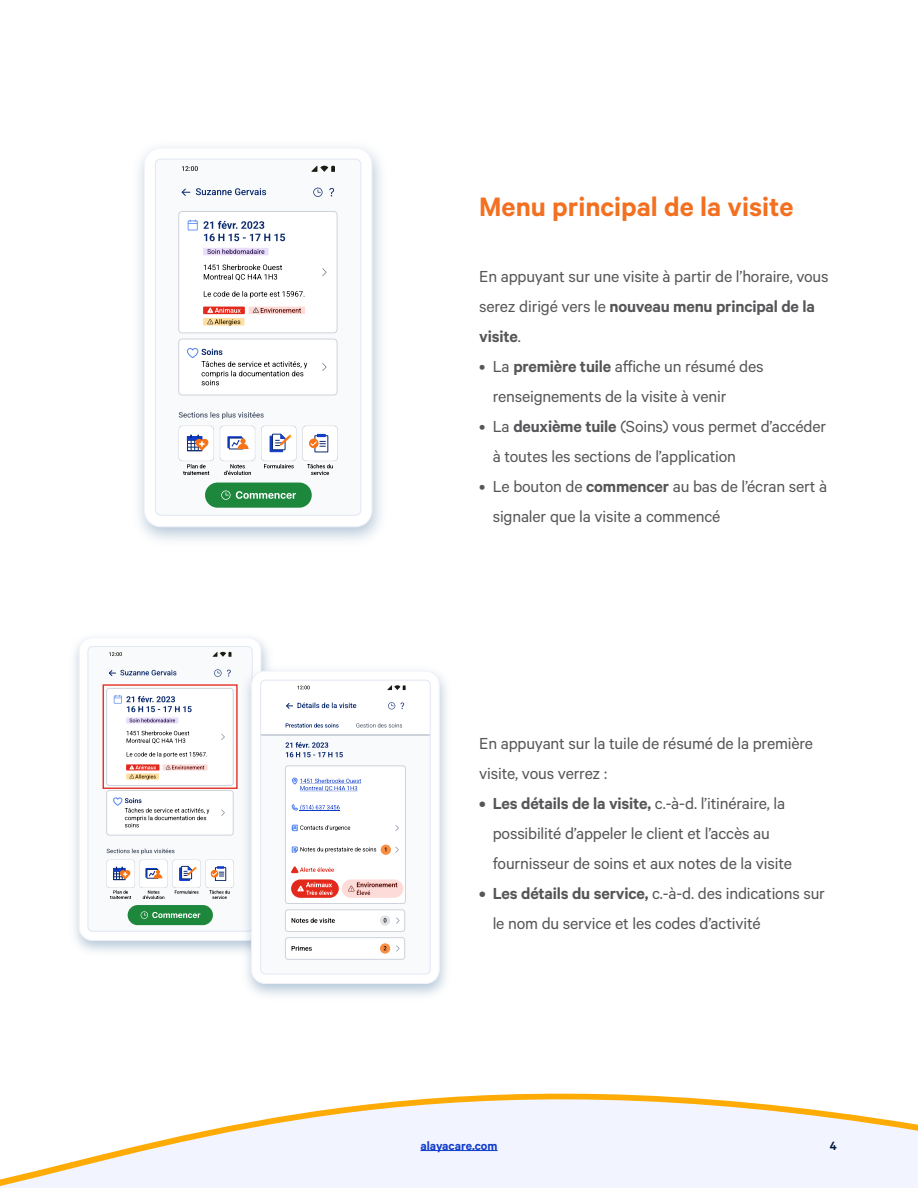
<style>
.page{position:relative;width:918px;height:1188px;background:#fff}
.page>*{position:absolute;margin:0;border:0;box-sizing:border-box;transform-origin:0 0}
.t1{font:600 30px "Calibre";color:#f37021}
.t2{font:18px/30px "Calibre";letter-spacing:-.01em;color:#565658}
.t3{font:600 13.5px "Calibre";color:#113cca}
.t4{font:600 13.5px "Calibre";color:#08193e}
.s1{font-weight:600}
</style>
<div class="page">
<svg style="left:0;top:1093px;width:918px;height:95px;fill:#f2f5ff"></svg>
<hr style="left:420px;top:1150px;width:78px;height:1px;background:#113cca">
<div style="left:144px;top:148px;width:228px;height:379px;border:1px solid #f1f3fa;border-radius:16px"></div>
<svg style="left:157px;top:211px;width:202px;height:303px"></svg>
<div style="left:205px;top:483px;width:107px;height:25px;background:#1d873c;border-radius:13px"></div>
<svg style="left:221px;top:490px;width:75px;height:10px"></svg>
<div style="left:178px;top:211px;width:159px;height:122px;background:#fff;border-radius:4px"></div>
<svg style="left:188px;top:220px;width:10px;height:10px"></svg>
<svg style="left:204px;top:221px;width:81px;height:20px"></svg>
<div style="left:203px;top:248px;width:66px;height:7px;background:#e8defa"></div>
<svg style="left:207px;top:249px;width:57px;height:5px"></svg>
<svg style="left:204px;top:264px;width:78px;height:16px"></svg>
<svg style="left:204px;top:291px;width:100px;height:7px"></svg>
<div style="left:203px;top:307px;width:42px;height:7px;background:#e3291c"></div>
<svg style="left:207px;top:308px;width:34px;height:5px"></svg>
<div style="left:249px;top:307px;width:56px;height:7px;background:#fddbd8"></div>
<svg style="left:253px;top:308px;width:48px;height:5px"></svg>
<div style="left:203px;top:318px;width:41px;height:8px;background:#ffdfa0"></div>
<svg style="left:207px;top:319px;width:33px;height:7px"></svg>
<svg style="left:322px;top:268px;width:5px;height:8px"></svg>
<div style="left:178px;top:211px;width:159px;height:122px;border:1px solid #ced2da;border-radius:4px"></div>
<div style="left:178px;top:339px;width:159px;height:56px;background:#fff;border-radius:4px"></div>
<svg style="left:187px;top:348px;width:120px;height:37px"></svg>
<svg style="left:322px;top:363px;width:5px;height:8px"></svg>
<div style="left:178px;top:339px;width:159px;height:56px;border:1px solid #ced2da;border-radius:4px"></div>
<svg style="left:179px;top:412px;width:85px;height:7px"></svg>
<svg style="left:178px;top:425px;width:160px;height:50px"></svg>
<div style="left:155px;top:159px;width:206px;height:47px;background:#f9fafb"></div>
<svg style="left:181px;top:188px;width:9px;height:8px"></svg>
<svg style="left:196px;top:188px;width:70px;height:7px"></svg>
<svg style="left:313px;top:188px;width:10px;height:9px"></svg>
<svg style="left:329px;top:188px;width:5px;height:9px"></svg>
<svg style="left:182px;top:166px;width:16px;height:5px"></svg>
<svg style="left:311px;top:166px;width:24px;height:6px"></svg>
<div style="left:155px;top:159px;width:206px;height:357px;border:1px solid #e2e7f4;border-radius:5px"></div>
<div style="left:79px;top:638px;width:182px;height:303px;border:1px solid #f1f3fa;border-radius:13px"></div>
<svg style="left:88px;top:684px;width:146px;height:247px"></svg>
<div style="left:88px;top:647px;width:164px;height:37px;background:#f9fafb"></div>
<svg style="left:109px;top:669px;width:67px;height:7px"></svg>
<svg style="left:214px;top:669px;width:17px;height:8px"></svg>
<svg style="left:109px;top:652px;width:13px;height:4px"></svg>
<svg style="left:213px;top:652px;width:18px;height:5px"></svg>
<div style="left:88px;top:646px;width:164px;height:285px;border:1px solid #e2e7f4;border-radius:4px"></div>
<div style="left:103px;top:684px;width:135px;height:105px;border:1px solid #e3291c"></div>
<img style="left:237px;top:660px;width:209px;height:336px">
<div style="left:252px;top:671px;width:187px;height:312px;background:#fff;border-radius:14px"></div>
<div style="left:251px;top:671px;width:188px;height:313px;border:1px solid #f1f3fa;border-radius:14px"></div>
<svg style="left:285px;top:757px;width:145px;height:217px"></svg>
<svg style="left:286px;top:702px;width:70px;height:7px"></svg>
<svg style="left:388px;top:702px;width:16px;height:7px"></svg>
<svg style="left:285px;top:742px;width:58px;height:15px"></svg>
<div style="left:285px;top:766px;width:120px;height:138px;background:#fff;border-radius:3px"></div>
<svg style="left:292px;top:778px;width:69px;height:13px"></svg>
<hr style="left:300px;top:791px;width:58px;height:1px;background:#113cca">
<hr style="left:300px;top:784px;width:61px;height:1px;background:#113cca">
<svg style="left:292px;top:804px;width:48px;height:7px"></svg>
<hr style="left:300px;top:810px;width:40px;height:1px;background:#113cca">
<svg style="left:292px;top:825px;width:58px;height:6px"></svg>
<svg style="left:395px;top:825px;width:4px;height:6px"></svg>
<svg style="left:292px;top:847px;width:84px;height:6px"></svg>
<svg style="left:395px;top:847px;width:4px;height:6px"></svg>
<svg style="left:381px;top:845px;width:10px;height:10px"></svg>
<svg style="left:292px;top:867px;width:42px;height:6px"></svg>
<div style="left:291px;top:879px;width:48px;height:19px;background:#e3291c;border-radius:9px"></div>
<svg style="left:297px;top:882px;width:36px;height:13px"></svg>
<div style="left:342px;top:879px;width:61px;height:19px;background:#fddbd8;border-radius:9px"></div>
<svg style="left:348px;top:882px;width:49px;height:13px"></svg>
<div style="left:285px;top:766px;width:121px;height:138px;border:1px solid #ced2da;border-radius:3px"></div>
<div style="left:285px;top:910px;width:120px;height:21px;background:#fff;border-radius:3px"></div>
<svg style="left:292px;top:918px;width:43px;height:5px"></svg>
<svg style="left:380px;top:915px;width:10px;height:11px"></svg>
<div style="left:285px;top:910px;width:120px;height:22px;border:1px solid #ced2da;border-radius:3px"></div>
<div style="left:285px;top:938px;width:120px;height:21px;background:#fff;border-radius:3px"></div>
<svg style="left:292px;top:946px;width:20px;height:5px"></svg>
<svg style="left:380px;top:943px;width:10px;height:11px"></svg>
<svg style="left:384px;top:946px;width:3px;height:4px"></svg>
<svg style="left:396px;top:945px;width:4px;height:7px"></svg>
<div style="left:285px;top:937px;width:120px;height:22px;border:1px solid #ced2da;border-radius:3px"></div>
<svg style="left:286px;top:723px;width:53px;height:5px"></svg>
<svg style="left:356px;top:723px;width:46px;height:5px"></svg>
<hr style="left:261px;top:734px;width:169px;height:2px;background:#ced2da">
<svg style="left:297px;top:686px;width:13px;height:3px"></svg>
<svg style="left:387px;top:685px;width:19px;height:5px"></svg>
<div style="left:260px;top:680px;width:170px;height:294px;border:1px solid #e2e7f4;border-radius:5px"></div>
<h1 class="t1" style="left:479px;top:189px;width:316px">Menu principal de la visite</h1>
<p class="t2" style="left:479px;top:260px;width:351px">En appuyant sur une visite à partir de l’horaire, vous serez dirigé vers le <span class="s1">nouveau menu principal de la visite</span>.</p>
<p class="t2" style="left:493px;top:350px;width:272px;text-indent:-14px">• La <span class="s1">première tuile</span> affiche un résumé des renseignements de la visite à venir</p>
<p class="t2" style="left:493px;top:410px;width:335px;text-indent:-14px">• La <span class="s1">deuxième tuile</span> (Soins) vous permet d’accéder à toutes les sections de l’application</p>
<p class="t2" style="left:493px;top:470px;width:336px;text-indent:-14px">• Le bouton de <span class="s1">commencer</span> au bas de l’écran sert à signaler que la visite a commencé</p>
<p class="t2" style="left:479px;top:727px;width:335px">En appuyant sur la tuile de résumé de la première visite, vous verrez :</p>
<p class="t2" style="left:493px;top:787px;width:301px;text-indent:-14px"><span class="s1">• Les détails de la visite,</span> c.-à-d. l’itinéraire, la possibilité d’appeler le client et l’accès au fournisseur de soins et aux notes de la visite</p>
<p class="t2" style="left:493px;top:877px;width:334px;text-indent:-14px"><span class="s1">• Les détails du service,</span> c.-à-d. des indications sur le nom du service et les codes d’activité</p>
<p class="t3" style="left:420px;top:1137px;width:79px">alayacare.com</p>
<p class="t4" style="left:830px;top:1137px;width:9px">4</p>
</div>
